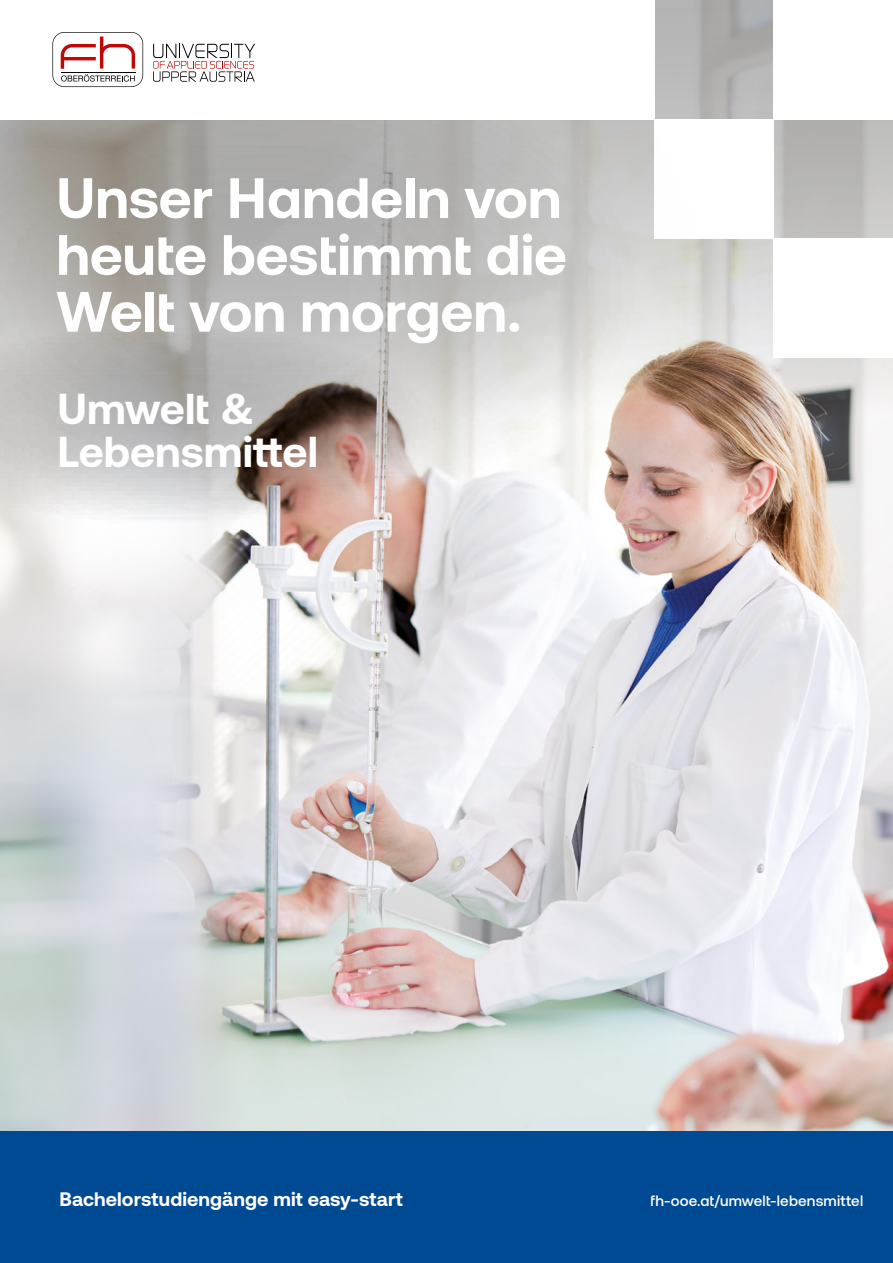
<style>
.page{position:relative;width:893px;height:1263px;background:#fff}
.page>*{position:absolute;margin:0;border:0;box-sizing:border-box;transform-origin:0 0}
.t1{font:700 56.85px/56.8px "Aeonik";color:#fff;text-align:justify}
.t2{font:700 43.2px/43.2px "Aeonik";color:#fff}
.t3{font:700 19.5px "Aeonik";letter-spacing:.005em;color:#fff}
.t4{font:500 15px "Aeonik";letter-spacing:.015em;color:#fff}
</style>
<div class="page">
<img style="left:0;top:417px;width:893px;height:714px">
<div style="left:0;top:1131px;width:893px;height:132px;background:#004993"></div>
<svg style="left:812px;top:120px;width:81px;height:297px;background:#bebdbc"></svg>
<div style="left:774px;top:238px;width:119px;height:119px;background:#fff"></div>
<div style="left:0;top:0;width:812px;height:611px;background:#000;opacity:.2"></div>
<div style="left:0;top:131px;width:540px;height:611px;background:#000;opacity:.2"></div>
<div style="left:0;top:0;width:655px;height:119px;background:#fff"></div>
<svg style="left:153px;top:44px;width:102px;height:38px"></svg>
<svg style="left:52px;top:32px;width:91px;height:55px"></svg>
<hr style="left:61px;top:73px;width:74px;height:1px;background:#000">
<p class="t1" style="left:56px;top:169px;width:512px">Unser Handeln von heute bestimmt die Welt von morgen.</p>
<p class="t2" style="left:57px;top:387px;width:262px">Umwelt &amp;<br>Lebensmittel</p>
<p class="t3" style="left:60px;top:1188px;width:344px">Bachelorstudiengänge mit easy-start</p>
<p class="t4" style="left:651px;top:1192px;width:214px">fh-ooe.at/umwelt-lebensmittel</p>
</div>
